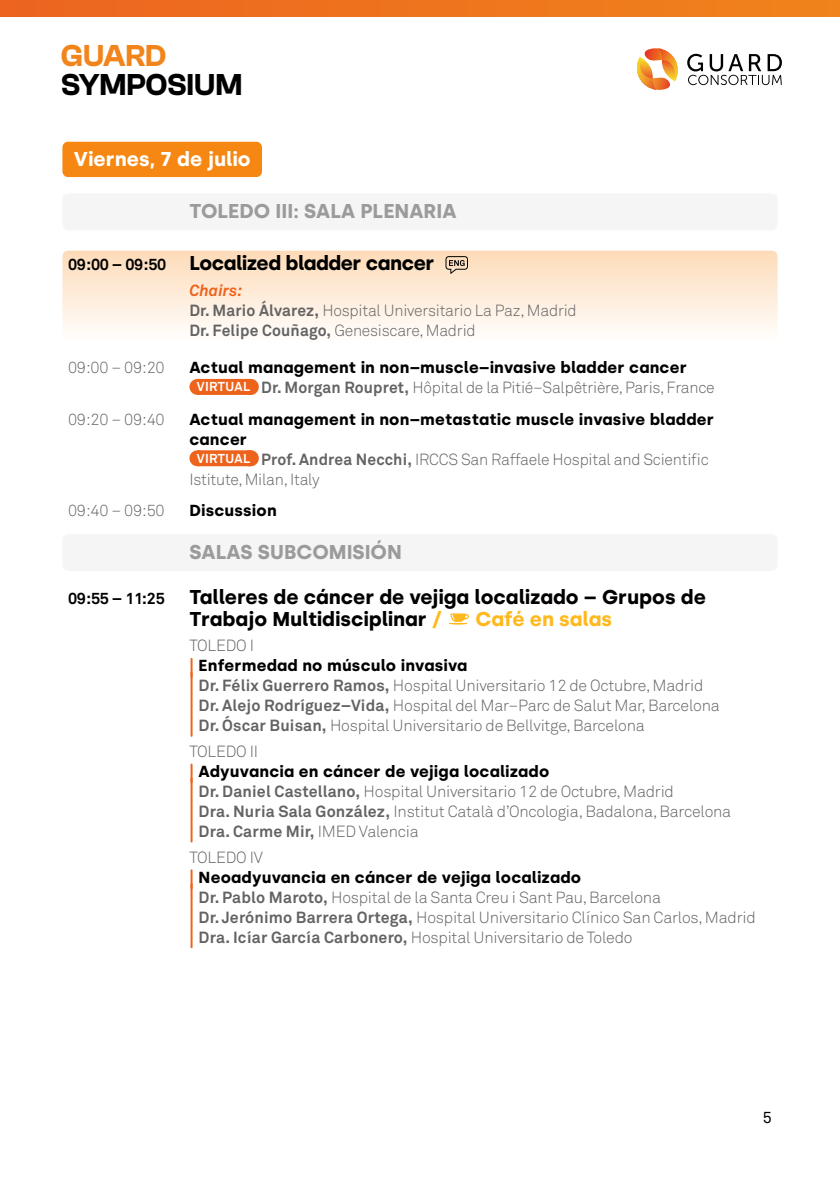
<style>
.page{position:relative;width:840px;height:1191px;background:#fff}
.page>*{position:absolute;margin:0;border:0;box-sizing:border-box;transform-origin:0 0}
.t1{font:700 31.4px "Clash Grotesk Variable";letter-spacing:-.005em;color:#000}
.t2{font:700 31.4px "Clash Grotesk Variable";letter-spacing:-.01em;color:#f1841a}
.t3{font:700 20px/22px "Silka";color:#000}
.t4{font:700 20px "Silka";color:#9b9b9b}
.t5{font:700 20px "Silka";letter-spacing:-.02em;color:#000}
.t6{font:700 20px "Silka";letter-spacing:.005em;color:#fff}
.t7{font:700 20px "Silka";color:#ffb91e}
.t8{font:300 16px/20px "Akkurat";letter-spacing:-.015em;color:#646363}
.t9{font:700 16px/20px "Silka";letter-spacing:.015em;color:#000}
.t10{font:16px "Akkurat";color:#000}
.s1{font-family:"Akkurat";font-size:16px}
.s2{font-weight:700;font-style:italic;color:#ed631c}
.s3{font-weight:700}
.s4{font-weight:700;font-size:12.8px;color:#fff}
.s5{color:#ffb91e}
</style>
<div class="page">
<div style="left:0;top:0;width:839px;height:17px;background:linear-gradient(to right,#ec6420,#f0831b)"></div>
<svg style="left:637px;top:48px;width:40px;height:42px"></svg>
<svg style="left:687px;top:54px;width:94px;height:31px"></svg>
<div style="left:62px;top:142px;width:200px;height:35px;background:#f68712;border-radius:6px"></div>
<div style="left:62px;top:193px;width:715px;height:37px;background:#f5f5f5;border-radius:6px"></div>
<div style="left:197px;top:379px;width:53px;height:16px;background:#ed631c"></div>
<svg style="left:223px;top:379px;width:28px;height:16px"></svg>
<div style="left:197px;top:450px;width:53px;height:16px;background:#ed631c"></div>
<svg style="left:223px;top:450px;width:28px;height:16px"></svg>
<div style="left:62px;top:534px;width:715px;height:37px;background:#f5f5f5;border-radius:6px"></div>
<svg style="left:190px;top:659px;width:2px;height:13px"></svg>
<hr style="left:190px;top:672px;width:2px;height:64px;background:#ed631c">
<svg style="left:190px;top:764px;width:2px;height:14px"></svg>
<hr style="left:190px;top:778px;width:2px;height:63px;background:#ed631c">
<svg style="left:190px;top:870px;width:2px;height:14px"></svg>
<hr style="left:190px;top:884px;width:2px;height:63px;background:#ed631c">
<svg style="left:448px;top:613px;width:20px;height:11px"></svg>
<svg style="left:62px;top:251px;width:715px;height:79px"></svg>
<svg style="left:445px;top:256px;width:22px;height:18px"></svg>
<h1 class="t2" style="left:61px;top:38px;width:107px">GUARD</h1>
<h1 class="t1" style="left:61px;top:67px;width:183px">SYMPOSIUM</h1>
<p class="t6" style="left:74px;top:147px;width:178px">Viernes, 7 de julio</p>
<p class="t4" style="left:189px;top:199px;width:268px">TOLEDO III: SALA PLENARIA</p>
<p class="t5" style="left:68px;top:251px;width:367px"><span class="s1">09:00 – 09:50</span> Localized bladder cancer</p>
<p class="t8" style="left:189px;top:281px;width:388px"><span class="s2">Chairs:<br></span><span class="s3">Dr. Mario Álvarez,</span> Hospital Universitario La Paz, Madrid<br><span class="s3">Dr. Felipe Couñago,</span> Genesiscare, Madrid</p>
<p class="t8" style="left:68px;top:358px;width:98px">09:00 – 09:20</p>
<p class="t9" style="left:189px;top:358px;width:498px">Actual management in non–muscle–invasive bladder cancer</p>
<p class="t8" style="left:197px;top:378px;width:519px"><span class="s4">VIRTUAL</span> <span class="s3">Dr. Morgan Roupret,</span> Hôpital de la Pitié–Salpêtrière, Paris, France</p>
<p class="t8" style="left:68px;top:409px;width:98px">09:20 – 09:40</p>
<p class="t9" style="left:189px;top:409px;width:525px">Actual management in non–metastatic muscle invasive bladder cancer</p>
<p class="t8" style="left:189px;top:449px;width:520px;text-indent:7px"><span class="s4">VIRTUAL</span> <span class="s3">Prof. Andrea Necchi,</span> IRCCS San Raffaele Hospital and Scientific<br>Istitute, Milan, Italy</p>
<p class="t8" style="left:68px;top:501px;width:98px">09:40 – 09:50</p>
<p class="t9" style="left:189px;top:500px;width:89px">Discussion</p>
<p class="t4" style="left:189px;top:540px;width:214px">SALAS SUBCOMISIÓN</p>
<p class="t3" style="left:189px;top:585px;width:517px;text-indent:-121px"><span class="s1">09:55 – 11:25</span> Talleres de cáncer de vejiga localizado – Grupos de<br>Trabajo Multidisciplinar <span class="s5">/</span></p>
<p class="t7" style="left:475px;top:606px;width:138px">Café en salas</p>
<p class="t8" style="left:189px;top:636px;width:66px">TOLEDO I</p>
<p class="t9" style="left:198px;top:655px;width:270px">Enfermedad no músculo invasiva</p>
<p class="t8" style="left:198px;top:676px;width:522px"><span class="s3">Dr. Félix Guerrero Ramos,</span> Hospital Universitario 12 de Octubre, Madrid<br><span class="s3">Dr. Alejo Rodríguez–Vida,</span> Hospital del Mar–Parc de Salut Mar, Barcelona<br><span class="s3">Dr. Óscar Buisan,</span> Hospital Universitario de Bellvitge, Barcelona</p>
<p class="t8" style="left:189px;top:741px;width:70px">TOLEDO II</p>
<p class="t9" style="left:198px;top:761px;width:352px">Adyuvancia en cáncer de vejiga localizado</p>
<p class="t8" style="left:198px;top:781px;width:534px"><span class="s3">Dr. Daniel Castellano,</span> Hospital Universitario 12 de Octubre, Madrid<br><span class="s3">Dra. Nuria Sala González,</span> Institut Català d’Oncologia, Badalona, Barcelona<br><span class="s3">Dra. Carme Mir,</span> IMED Valencia</p>
<p class="t8" style="left:189px;top:847px;width:75px">TOLEDO IV</p>
<p class="t9" style="left:198px;top:867px;width:384px">Neoadyuvancia en cáncer de vejiga localizado</p>
<p class="t8" style="left:198px;top:887px;width:558px"><span class="s3">Dr. Pablo Maroto,</span> Hospital de la Santa Creu i Sant Pau, Barcelona<br><span class="s3">Dr. Jerónimo Barrera Ortega,</span> Hospital Universitario Clínico San Carlos, Madrid<br><span class="s3">Dra. Icíar García Carbonero,</span> Hospital Universitario de Toledo</p>
<p class="t10" style="left:762px;top:1108px;width:10px">5</p>
</div>
